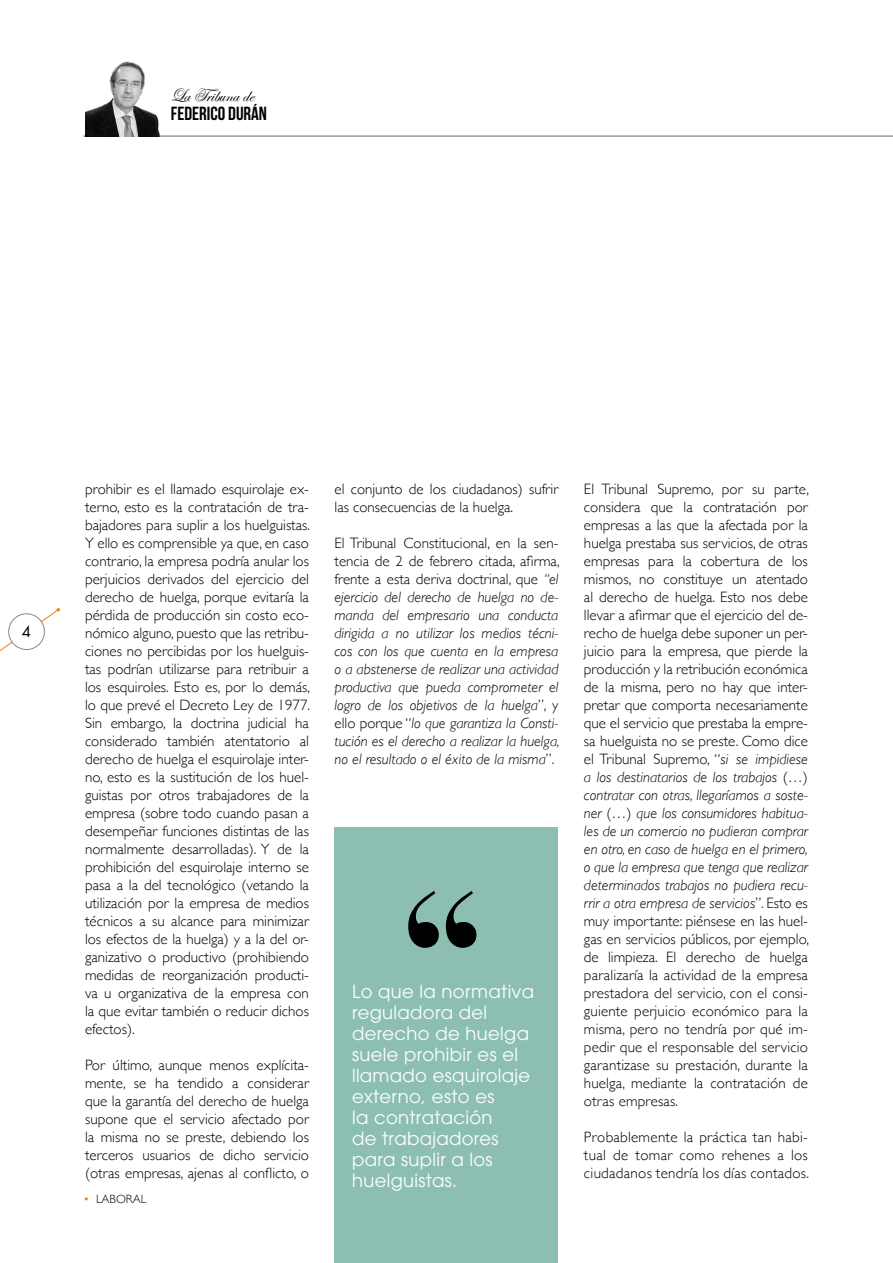
<style>
.page{position:relative;width:893px;height:1263px;background:#fff}
.page>*{position:absolute;margin:0;border:0;box-sizing:border-box;transform-origin:0 0}
.t1{font:700 19.05px "Bebas Neue";color:#000}
.t2{font:19.05px "Edwardian Scr ITC";color:#000}
.t3{font:18px/21px "Avant Garde";letter-spacing:.02em;color:#fff}
.t4{font:300 15px/18px "Gill Sans";color:#000;text-align:justify}
.t5{font:italic 300 15px/18px "Gill Sans";color:#000;text-align:justify}
.t6{font:15px "Futura";color:#000}
.t7{font:300 12px "Gill Sans";color:#000}
.s1{color:#ef8100}
.s2{font-style:normal}
.s3{font-style:italic}
</style>
<div class="page">
<svg style="left:0;top:608px;width:60px;height:43px"></svg>
<div style="left:9px;top:614px;width:35px;height:35px;background:#fff;border-radius:50%"></div>
<div style="left:8px;top:613px;width:37px;height:37px;border:1px solid #878787;border-radius:50%"></div>
<div style="left:334px;top:827px;width:224px;height:436px;background:#8cbfb2"></div>
<svg style="left:408px;top:891px;width:68px;height:57px"></svg>
<hr style="left:83px;top:136px;width:810px;height:1px;background:#000">
<img style="left:85px;top:61px;width:96px;height:75px">
<p class="t2" style="left:171px;top:85px;width:84px">La Tribuna de</p>
<p class="t1" style="left:171px;top:103px;width:98px">FEDERICO DURÁN</p>
<p class="t6" style="left:22px;top:622px;width:11px">4</p>
<p class="t4" style="left:85px;top:479px;width:227px">prohibir es el llamado esquirolaje ex&shy;terno, esto es la contratación de tra&shy;bajadores para suplir a los huelguistas.<br>Y ello es comprensible ya que, en caso contrario, la empresa podría anular los perjuicios derivados del ejercicio del derecho de huelga, porque evitaría la pérdida de producción sin costo eco&shy;nómico alguno, puesto que las retribu&shy;ciones no percibidas por los huelguis&shy;tas podrían utilizarse para retribuir a los esquiroles. Esto es, por lo demás, lo que prevé el Decreto Ley de 1977.<br>Sin embargo, la doctrina judicial ha considerado también atentatorio al derecho de huelga el esquirolaje inter&shy;no, esto es la sustitución de los huel&shy;guistas por otros trabajadores de la empresa (sobre todo cuando pasan a desempeñar funciones distintas de las normalmente desarrolladas). Y de la prohibición del esquirolaje interno se pasa a la del tecnológico (vetando la utilización por la empresa de medios técnicos a su alcance para minimizar los efectos de la huelga) y a la del or&shy;ganizativo o productivo (prohibiendo medidas de reorganización producti&shy;va u organizativa de la empresa con la que evitar también o reducir dichos efectos).</p>
<p class="t4" style="left:85px;top:1055px;width:225px">Por último, aunque menos explícita&shy;mente, se ha tendido a considerar que la garantía del derecho de huelga supone que el servicio afectado por la misma no se preste, debiendo los terceros usuarios de dicho servicio (otras empresas, ajenas al conflicto, o</p>
<p class="t7" style="left:83px;top:1189px;width:65px"><span class="s1">•</span> LABORAL</p>
<p class="t4" style="left:334px;top:479px;width:225px">el conjunto de los ciudadanos) sufrir las consecuencias de la huelga.</p>
<p class="t5" style="left:334px;top:534px;width:227px"><span class="s2">El Tribunal Constitucional, en la sen&shy;tencia de 2 de febrero citada, afirma, frente a esta deriva doctrinal, que</span> “el ejercicio del derecho de huelga no de&shy;manda del empresario una conducta dirigida a no utilizar los medios técni&shy;cos con los que cuenta en la empresa o a abstenerse de realizar una actividad productiva que pueda comprometer el logro de los objetivos de la huelga<span class="s2">”, y ello porque “</span>lo que garantiza la Consti&shy;tución es el derecho a realizar la huelga, no el resultado o el éxito de la misma<span class="s2">”.</span></p>
<p class="t3" style="left:352px;top:981px;width:184px">Lo que la normativa reguladora del derecho de huelga suele prohibir es el llamado esquirolaje externo, esto es<br>la contratación<br>de trabajadores para suplir a los huelguistas.</p>
<p class="t4" style="left:584px;top:479px;width:227px">El Tribunal Supremo, por su parte, considera que la contratación por empresas a las que la afectada por la huelga prestaba sus servicios, de otras empresas para la cobertura de los mismos, no constituye un atentado al derecho de huelga. Esto nos debe llevar a afirmar que el ejercicio del de&shy;recho de huelga debe suponer un per&shy;juicio para la empresa, que pierde la producción y la retribución económica de la misma, pero no hay que inter&shy;pretar que comporta necesariamente que el servicio que prestaba la empre&shy;sa huelguista no se preste. Como dice el Tribunal Supremo, “<span class="s3">si se impidiese a los destinatarios de los trabajos</span> (…) <span class="s3">contratar con otras, llegaríamos a soste&shy;ner</span> (…) <span class="s3">que los consumidores habitua&shy;les de un comercio no pudieran comprar en otro, en caso de huelga en el primero, o que la empresa que tenga que realizar determinados trabajos no pudiera recu&shy;rrir a otra empresa de servicios</span>”. Esto es muy importante: piénsese en las huel&shy;gas en servicios públicos, por ejemplo, de limpieza. El derecho de huelga paralizaría la actividad de la empresa prestadora del servicio, con el consi&shy;guiente perjuicio económico para la misma, pero no tendría por qué im&shy;pedir que el responsable del servicio garantizase su prestación, durante la huelga, mediante la contratación de otras empresas.</p>
<p class="t4" style="left:584px;top:1127px;width:227px">Probablemente la práctica tan habi&shy;tual de tomar como rehenes a los ciudadanos tendría los días contados.</p>
</div>
